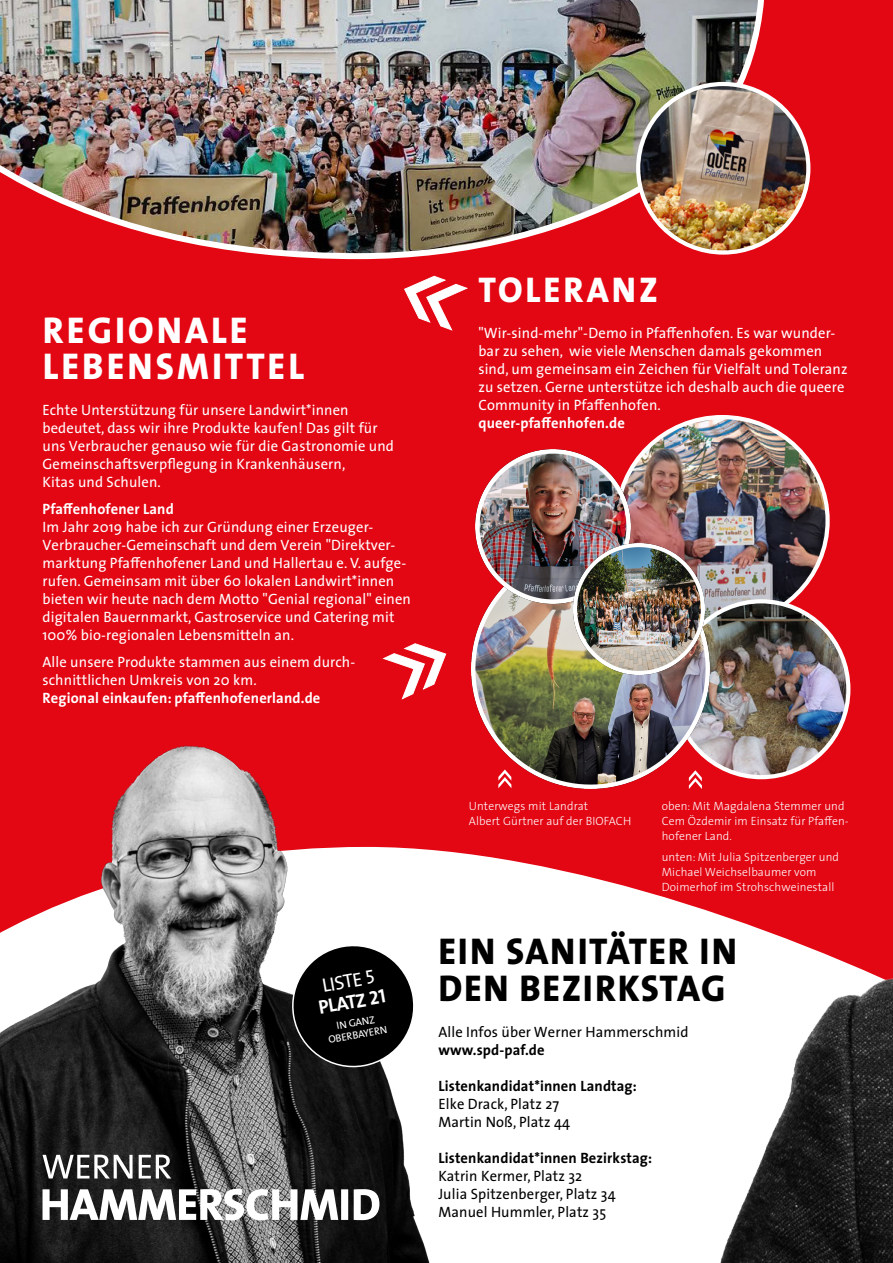
<style>
.page{position:relative;width:893px;height:1263px;background:#e30613}
.page>*{position:absolute;margin:0;border:0;box-sizing:border-box;transform-origin:0 0}
.Fließtext{font:800 37.5px "The Sans";letter-spacing:.045em;color:#000}
.Fließtext-2{font:800 37.5px "The Sans";letter-spacing:.085em;color:#fff}
.Fließtext-3{font:800 36px "The Sans";letter-spacing:.085em;color:#fff}
.t1{font:19.5px "The Sans Bold Caps";color:#fff}
.t2{font:19.5px "The Sans Regular Caps";color:#fff}
.Fließtext-4{font:15px/18px "The Sans";letter-spacing:.01em;color:#fff}
.Fließtext-5{font:15px/18px "The Sans";letter-spacing:.01em;color:#000}
.Fließtext-6{font:700 15px "The Sans";letter-spacing:.01em;color:#000}
.Fließtext-7{font:700 15px "The Sans";letter-spacing:.01em;color:#fff}
.Fließtext-8{font:300 12px/15px "The Sans";letter-spacing:.01em;color:#fff}
.t3{font:10.5px "The Sans";color:#fff}
.s1{font-weight:700}
</style>
<div class="page">
<div style="left:435px;top:850px;width:233px;height:413px;background:#fff"></div>
<img style="left:0;top:745px;width:435px;height:518px">
<svg style="left:288px;top:941px;width:131px;height:130px;background:#424242"></svg>
<img style="left:668px;top:415px;width:225px;height:848px">
<img style="left:0;top:0;width:764px;height:260px">
<img style="left:638px;top:84px;width:170px;height:168px">
<div style="left:636px;top:82px;width:174px;height:173px;border:4px solid #fff;border-radius:50%"></div>
<img style="left:630px;top:417px;width:198px;height:184px">
<img style="left:709px;top:601px;width:139px;height:176px">
<svg style="left:404px;top:276px;width:63px;height:54px"></svg>
<svg style="left:383px;top:643px;width:63px;height:56px"></svg>
<svg style="left:43px;top:1189px;width:336px;height:31px;background:#aaa"></svg>
<svg style="left:43px;top:1155px;width:128px;height:23px;background:#757575"></svg>
<svg style="left:689px;top:788px;width:13px;height:1px"></svg>
<img style="left:471px;top:550px;width:238px;height:238px">
<img style="left:476px;top:449px;width:154px;height:155px">
<img style="left:573px;top:544px;width:131px;height:131px">
<p class="Fließtext-2" style="left:43px;top:299px;width:206px">REGIONALE</p>
<p class="Fließtext-2" style="left:43px;top:335px;width:263px">LEBENSMITTEL</p>
<p class="Fließtext-4" style="left:43px;top:400px;width:353px">Echte Unterstützung für unsere Landwirt*innen bedeutet, dass wir ihre Produkte kaufen! Das gilt für uns Verbraucher genauso wie für die Gastronomie und Gemeinschaftsverpflegung in Krankenhäusern,<br>Kitas und Schulen.</p>
<p class="Fließtext-7" style="left:43px;top:496px;width:133px">Pfaffenhofener Land</p>
<p class="Fließtext-4" style="left:43px;top:517px;width:370px">Im Jahr 2019 habe ich zur Gründung einer Erzeuger-Verbraucher-Gemeinschaft und dem Verein "Direktver&shy;marktung Pfaffenhofener Land und Hallertau e. V. aufge&shy;rufen. Gemeinsam mit über 60 lokalen Landwirt*innen bieten wir heute nach dem Motto "Genial regional" einen digitalen Bauernmarkt, Gastroservice und Catering mit 100% bio-regionalen Lebensmitteln an.</p>
<p class="Fließtext-4" style="left:43px;top:652px;width:314px">Alle unsere Produkte stammen aus einem durch&shy;schnittlichen Umkreis von 20 km.</p>
<p class="Fließtext-7" style="left:43px;top:685px;width:279px">Regional einkaufen: pfaffenhofenerland.de</p>
<p class="Fließtext-3" style="left:479px;top:260px;width:181px">TOLERANZ</p>
<p class="Fließtext-4" style="left:478px;top:324px;width:371px">"Wir-sind-mehr"-Demo in Pfaffenhofen. Es war wunder&shy;bar zu sehen, wie viele Menschen damals gekommen sind, um gemeinsam ein Zeichen für Vielfalt und Toleranz zu setzen. Gerne unterstütze ich deshalb auch die queere Community in Pfaffenhofen.<br><span class="s1">queer-pfaffenhofen.de</span></p>
<p class="t2" style="left:320px;top:975px;width:55px;rotate:-10deg">LISTE 5</p>
<p class="t1" style="left:316px;top:991px;width:70px;rotate:-10deg">PLATZ 21</p>
<p class="t3" style="left:335px;top:1017px;width:40px;rotate:-10deg">IN GANZ</p>
<p class="t3" style="left:327px;top:1031px;width:61px;rotate:-10deg">OBERBAYERN</p>
<p class="Fließtext-8" style="left:469px;top:798px;width:164px">Unterwegs mit Landrat<br>Albert Gürtner auf der BIOFACH</p>
<p class="Fließtext-8" style="left:662px;top:798px;width:188px">oben: Mit Magdalena Stemmer und<br>Cem Özdemir im Einsatz für Pfaffen&shy;hofener Land.</p>
<p class="Fließtext-8" style="left:662px;top:849px;width:179px">unten: Mit Julia Spitzenberger und<br>Michael Weichselbaumer vom<br>Doimerhof im Strohschweinestall</p>
<p class="Fließtext" style="left:439px;top:919px;width:300px">EIN SANITÄTER IN</p>
<p class="Fließtext" style="left:439px;top:957px;width:288px">DEN BEZIRKSTAG</p>
<p class="Fließtext-5" style="left:438px;top:1023px;width:252px">Alle Infos über Werner Hammerschmid <span class="s1">www.spd-paf.de</span></p>
<p class="Fließtext-6" style="left:438px;top:1073px;width:200px">Listenkandidat*innen Landtag:</p>
<p class="Fließtext-5" style="left:438px;top:1095px;width:122px">Elke Drack, Platz 27</p>
<p class="Fließtext-5" style="left:438px;top:1113px;width:133px">Martin Noß, Platz 44</p>
<p class="Fließtext-6" style="left:438px;top:1145px;width:215px">Listenkandidat*innen Bezirkstag:</p>
<p class="Fließtext-5" style="left:438px;top:1167px;width:145px">Katrin Kermer, Platz 32</p>
<p class="Fließtext-5" style="left:438px;top:1185px;width:179px">Julia Spitzenberger, Platz 34</p>
<p class="Fließtext-5" style="left:438px;top:1203px;width:169px">Manuel Hummler, Platz 35</p>
</div>
